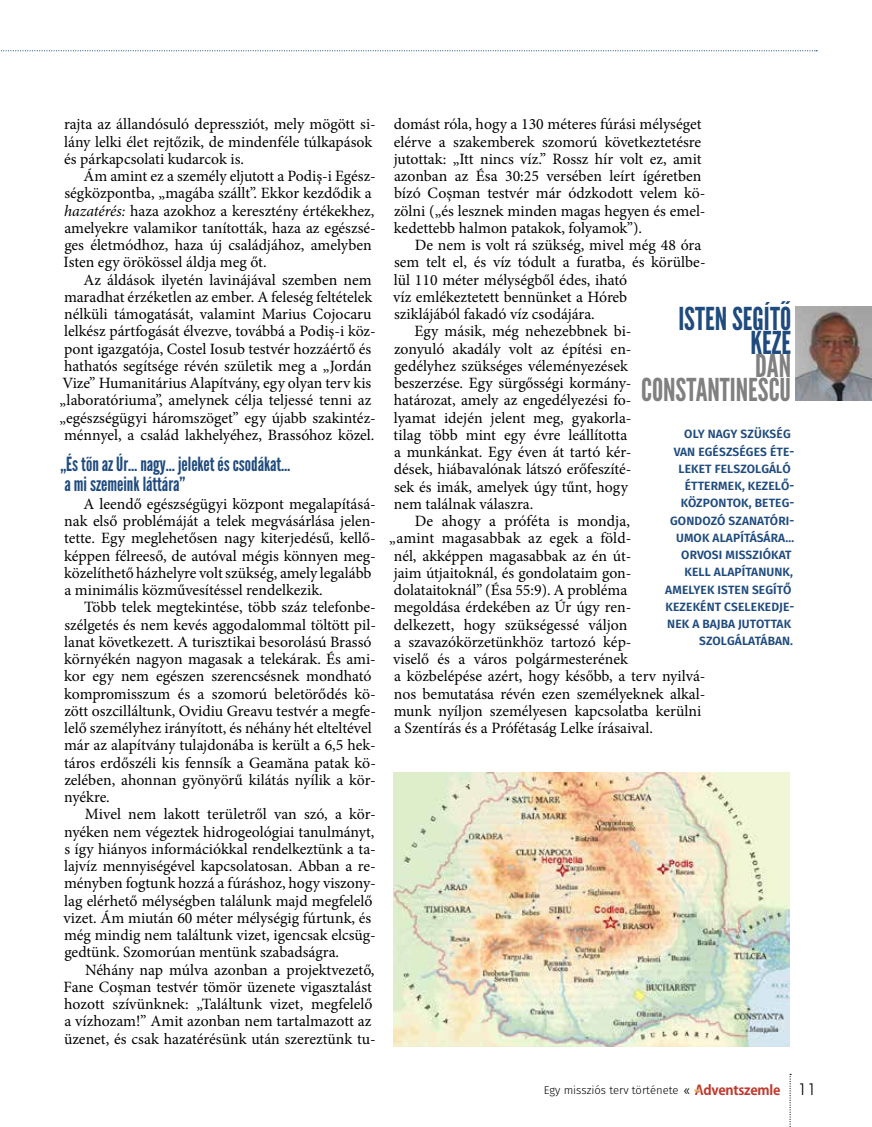
<style>
.page{position:relative;width:872px;height:1127px;background:#fff}
.page>*{position:absolute;margin:0;border:0;box-sizing:border-box;transform-origin:0 0}
.t1{font:31.5px/23.7px "League Gothic";color:#808080;text-align:right}
.t2{font:31.5px/23.7px "League Gothic";color:#1e4a7d;text-align:right}
.t3{font:19.5px/19.5px "League Gothic";color:#1e4a7d}
.t4{font:15.75px/17.2px "Minion Pro";color:#000}
.t5{font:600 12px "Fira Sans";letter-spacing:.01em;color:#1e4a7d}
.t6{font:300 11.25px "Fira Sans";color:#000}
.s1{font-style:italic}
.s2{font-family:"Koz Go Pr 6 N";font-weight:400;font-size:13.5px}
.s3{font-family:"Koz Go Pr 6 N";font-weight:700;font-size:13.5px;color:#be3a2e}
.s4{font-family:"Futura BT";font-size:16.5px}
</style>
<div class="page">
<img style="left:795px;top:307px;width:77px;height:93px">
<svg style="left:0;top:50px;width:817px;height:1px"></svg>
<img style="left:394px;top:772px;width:395px;height:274px">
<svg style="left:789px;top:1074px;width:2px;height:53px"></svg>
<svg style="left:695px;top:1088px;width:5px;height:4px"></svg>
<p class="t4" style="left:64px;top:116px;width:313px">rajta az állandósuló depressziót, mely mögött si&shy;lány lelki élet rejtőzik, de mindenféle túlkapások és párkapcsolati kudarcok is.</p>
<p class="t4" style="left:64px;top:168px;width:314px;text-indent:20px">Ám amint ez a személy eljutott a Podiş-i Egész&shy;ségközpontba, „magába szállt”. Ekkor kezdődik a <span class="s1">hazatérés:</span> haza azokhoz a keresztény értékekhez, amelyekre valamikor tanították, haza az egészsé&shy;ges életmódhoz, haza új családjához, amelyben Isten egy örökössel áldja meg őt.</p>
<p class="t4" style="left:60px;top:271px;width:318px;text-indent:24px">Az áldások ilyetén lavinájával szemben nem maradhat érzéketlen az ember. A feleség feltételek nélküli támogatását, valamint Marius Cojocaru lelkész pártfogását élvezve, továbbá a Podiş-i köz&shy;pont igazgatója, Costel Iosub testvér hozzáértő és hathatós segítsége révén születik meg a „Jordán Vize” Humanitárius Alapítvány, egy olyan terv kis „laboratóriuma”, amelynek célja teljessé tenni az „egészségügyi háromszöget” egy újabb szakintéz&shy;ménnyel, a család lakhelyéhez, Brassóhoz közel.</p>
<p class="t3" style="left:60px;top:455px;width:231px">„És tőn az Úr… nagy… jeleket és csodákat… a mi szemeink láttára”</p>
<p class="t4" style="left:64px;top:495px;width:313px;text-indent:20px">A leendő egészségügyi központ megalapításá&shy;nak első problémáját a telek megvásárlása jelen&shy;tette. Egy meglehetősen nagy kiterjedésű, kellő&shy;képpen félreeső, de autóval mégis könnyen meg&shy;közelíthető házhelyre volt szükség, amely legalább a minimális közművesítéssel rendelkezik.</p>
<p class="t4" style="left:64px;top:599px;width:313px;text-indent:20px">Több telek megtekintése, több száz telefonbe&shy;szélgetés és nem kevés aggodalommal töltött pil&shy;lanat következett. A turisztikai besorolású Brassó környékén nagyon magasak a telekárak. És ami&shy;kor egy nem egészen szerencsésnek mondható kompromisszum és a szomorú beletörődés kö&shy;zött oszcilláltunk, Ovidiu Greavu testvér a megfe&shy;lelő személyhez irányított, és néhány hét elteltével már az alapítvány tulajdonába is került a 6,5 hek&shy;táros erdőszéli kis fennsík a Geamăna patak kö&shy;zelében, ahonnan gyönyörű kilátás nyílik a kör&shy;nyékre.</p>
<p class="t4" style="left:63px;top:806px;width:314px;text-indent:21px">Mivel nem lakott területről van szó, a kör&shy;nyéken nem végeztek hidrogeológiai tanulmányt, s így hiányos információkkal rendelkeztünk a ta&shy;lajvíz mennyiségével kapcsolatosan. Abban a re&shy;ményben fogtunk hozzá a fúráshoz, hogy viszony&shy;lag elérhető mélységben találunk majd megfelelő vizet. Ám miután 60 méter mélységig fúrtunk, és még mindig nem találtunk vizet, igencsak elcsüg&shy;gedtünk. Szomorúan mentünk szabadságra.</p>
<p class="t4" style="left:64px;top:961px;width:314px;text-indent:21px">Néhány nap múlva azonban a projektvezető, Fane Coşman testvér tömör üzenete vigasztalást hozott szívünknek: „Találtunk vizet, megfelelő a vízhozam!” Amit azonban nem tartalmazott az üzenet, és csak hazatérésünk után szereztünk tu-</p>
<p class="t4" style="left:394px;top:116px;width:313px">domást róla, hogy a 130 méteres fúrási mélységet elérve a szakemberek szomorú következtetésre jutottak: „Itt nincs víz.” Rossz hír volt ez, amit azonban az Ésa 30:25 versében leírt ígéretben bízó Coşman testvér már ódzkodott velem kö&shy;zölni („és lesznek minden magas hegyen és emel&shy;kedettebb halmon patakok, folyamok”).</p>
<p class="t4" style="left:415px;top:236px;width:288px">De nem is volt rá szükség, mivel még 48 óra</p>
<p class="t4" style="left:394px;top:254px;width:313px">sem telt el, és víz tódult a furatba, és körülbe-</p>
<p class="t4" style="left:394px;top:271px;width:235px">lül 110 méter mélységből édes, iható</p>
<p class="t4" style="left:393px;top:288px;width:236px">víz emlékeztetett bennünket a Hóreb</p>
<p class="t4" style="left:394px;top:305px;width:202px">sziklájából fakadó víz csodájára.</p>
<p class="t4" style="left:414px;top:323px;width:218px">Egy másik, még nehezebbnek bi-</p>
<p class="t4" style="left:394px;top:340px;width:239px">zonyuló akadály volt az építési en-</p>
<p class="t4" style="left:394px;top:357px;width:235px">gedélyhez szükséges véleményezések</p>
<p class="t4" style="left:394px;top:374px;width:239px">beszerzése. Egy sürgősségi kormány-</p>
<p class="t4" style="left:394px;top:392px;width:239px">határozat, amely az engedélyezési fo-</p>
<p class="t4" style="left:394px;top:409px;width:239px">lyamat idején jelent meg, gyakorla-</p>
<p class="t4" style="left:394px;top:426px;width:235px">tilag több mint egy évre leállította</p>
<p class="t4" style="left:394px;top:443px;width:239px">a munkánkat. Egy éven át tartó kér-</p>
<p class="t4" style="left:394px;top:461px;width:239px">dések, hiábavalónak látszó erőfeszíté-</p>
<p class="t4" style="left:394px;top:478px;width:235px">sek és imák, amelyek úgy tűnt, hogy</p>
<p class="t4" style="left:394px;top:495px;width:141px">nem találnak válaszra.</p>
<p class="t4" style="left:415px;top:512px;width:217px">De ahogy a próféta is mondja,</p>
<p class="t4" style="left:389px;top:530px;width:244px">„amint magasabbak az egek a föld-</p>
<p class="t4" style="left:394px;top:547px;width:239px">nél, akképpen magasabbak az én út-</p>
<p class="t4" style="left:394px;top:564px;width:239px">jaim útjaitoknál, és gondolataim gon-</p>
<p class="t4" style="left:394px;top:581px;width:235px">dolataitoknál” (Ésa 55:9). A probléma</p>
<p class="t4" style="left:394px;top:599px;width:239px">megoldása érdekében az Úr úgy ren-</p>
<p class="t4" style="left:394px;top:616px;width:235px">delkezett, hogy szükségessé váljon</p>
<p class="t4" style="left:394px;top:633px;width:239px">a szavazókörzetünkhöz tartozó kép-</p>
<p class="t4" style="left:393px;top:650px;width:236px">viselő és a város polgármesterének</p>
<p class="t4" style="left:394px;top:668px;width:313px">a közbelépése azért, hogy később, a terv nyilvá-</p>
<p class="t4" style="left:394px;top:685px;width:313px">nos bemutatása révén ezen személyeknek alkal-</p>
<p class="t4" style="left:394px;top:702px;width:309px">munk nyíljon személyesen kapcsolatba kerülni</p>
<p class="t4" style="left:394px;top:719px;width:260px">a Szentírás és a Prófétaság Lelke írásaival.</p>
<h1 class="t2" style="left:678px;top:307px;width:114px">Isten segítő keze</h1>
<h1 class="t1" style="left:641px;top:354px;width:152px">Da n<br>Constantinescu</h1>
<p class="t5" style="left:684px;top:426px;width:108px">OLY NAGY SZÜKSÉG</p>
<p class="t5" style="left:673px;top:443px;width:122px">VAN EGÉSZSÉGES ÉTE-</p>
<p class="t5" style="left:678px;top:460px;width:114px">LEKET FELSZOLGÁLÓ</p>
<p class="t5" style="left:685px;top:478px;width:111px">ÉTTERMEK, KEZELŐ-</p>
<p class="t5" style="left:681px;top:495px;width:115px">KÖZPONTOK, BETEG-</p>
<p class="t5" style="left:670px;top:512px;width:126px">GONDOZÓ SZANATÓRI-</p>
<p class="t5" style="left:676px;top:529px;width:119px">UMOK ALAPÍTÁSÁRA…</p>
<p class="t5" style="left:681px;top:546px;width:110px">ORVOSI MISSZIÓKAT</p>
<p class="t5" style="left:684px;top:564px;width:110px">KELL ALAPÍTANUNK,</p>
<p class="t5" style="left:665px;top:581px;width:128px">AMELYEK ISTEN SEGÍTŐ</p>
<p class="t5" style="left:665px;top:598px;width:130px">KEZEKÉNT CSELEKEDJE-</p>
<p class="t5" style="left:667px;top:615px;width:125px">NEK A BAJBA JUTOTTAK</p>
<p class="t5" style="left:699px;top:633px;width:95px">SZOLGÁLATÁBAN.</p>
<p class="t6" style="left:544px;top:1082px;width:274px">Egy missziós terv története <span class="s2">«</span> <span class="s3">Adventszemle</span> <span class="s4">11</span></p>
</div>
